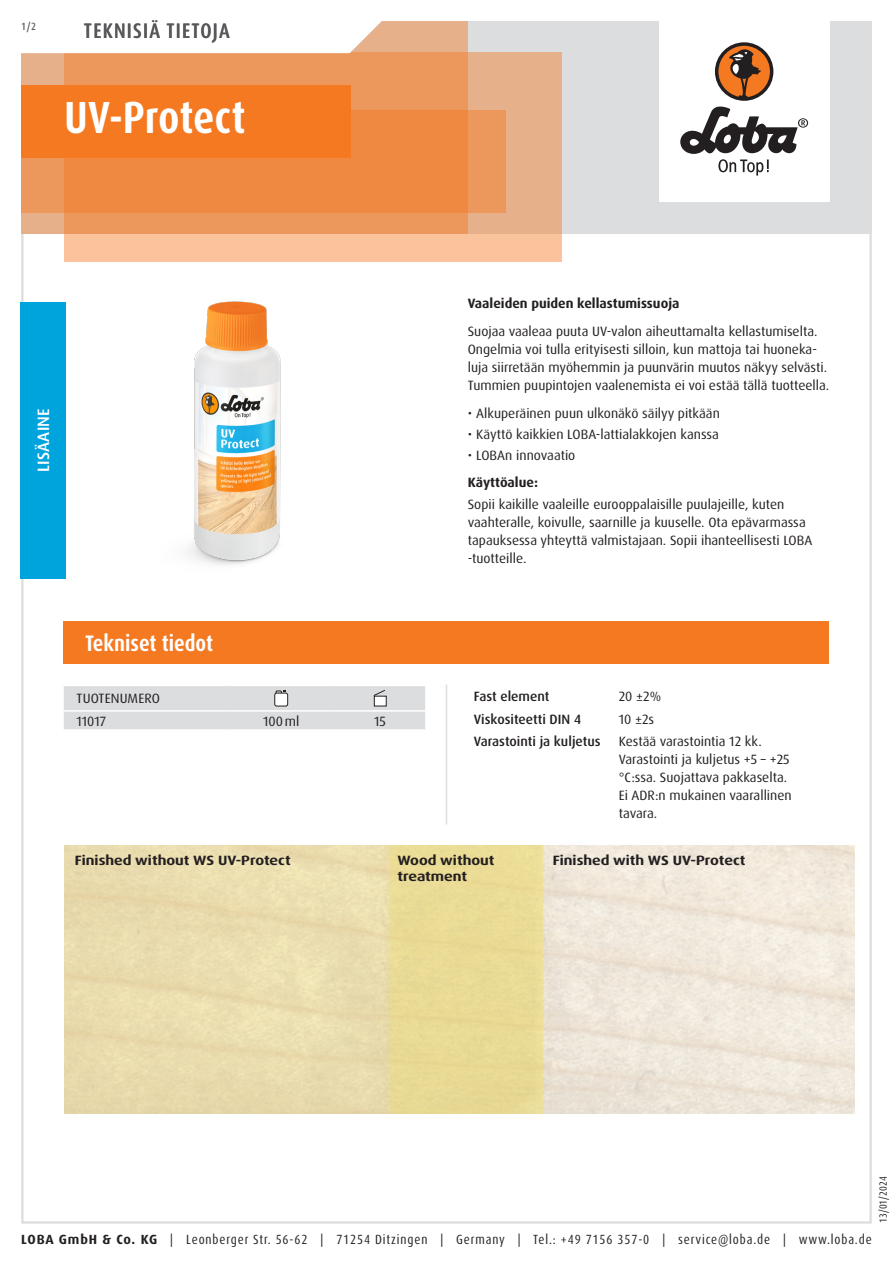
<style>
.page{position:relative;width:893px;height:1263px;background:#fff}
.page>*{position:absolute;margin:0;border:0;box-sizing:border-box;transform-origin:0 0}
.Produktname_weiss{font:700 condensed 45px "Dax Pro";color:#fff}
.Abschnitt{font:700 condensed 22.5px "Dax Pro";color:#fff}
.TI{font:500 condensed 21px "Dax Pro";letter-spacing:.06em;color:#57585a}
.Produktart_Versiegelung{font:500 16.5px "Dax Pro";letter-spacing:.01em;color:#fff}
.Text{font:13.5px/18px "Dax Pro";color:#231f20}
.Text_ohne_Silbentrennung{font:13.5px/18px "Dax Pro";color:#231f20}
.Anwendungsbeispiel{font:700 expanded 13.5px "Dax Pro";color:#231f20}
.Text_Medium{font:500 13.5px "Dax Pro";color:#231f20}
.Text_Bold{font:700 13.5px "Dax Pro";color:#231f20}
.Text_Großbuchstaben{font:13.5px "Dax Pro";letter-spacing:.01em;color:#231f20}
.Text_zentriert{font:13.5px "Dax Pro";color:#231f20}
.t1{font:condensed 13.35px "Dax Pro";letter-spacing:.065em;color:#231f20}
.t2{font:condensed 10.5px "Dax Pro";color:#231f20}
.t3{font:500 condensed 10.5px "Dax Pro";color:#57585a}
.s1{font-weight:700;font-stretch:normal}
</style>
<div class="page">
<hr style="left:446px;top:685px;width:1px;height:139px;background:#dcdddf">
<svg style="left:64px;top:686px;width:361px;height:44px;background:#dddddf"></svg>
<div style="left:64px;top:621px;width:765px;height:42px;background:#f47921"></div>
<img style="left:188px;top:301px;width:93px;height:264px">
<div style="left:20px;top:302px;width:46px;height:276px;background:#00a4dc"></div>
<div style="left:21px;top:21px;width:851px;height:213px;background:#dcdddf"></div>
<div style="left:659px;top:0;width:170px;height:202px;background:#fff"></div>
<svg style="left:680px;top:106px;width:128px;height:70px"></svg>
<div style="left:715px;top:42px;width:58px;height:59px;background:#231f20;border-radius:50%"></div>
<svg style="left:718px;top:45px;width:52px;height:52px"></svg>
<div style="left:64px;top:52px;width:497px;height:209px;background:linear-gradient(to right,#fec79f,#efb992)"></div>
<div style="left:21px;top:111px;width:485px;height:102px;background:#ec975b"></div>
<svg style="left:21px;top:21px;width:447px;height:213px;background:#ed9150"></svg>
<svg style="left:21px;top:21px;width:411px;height:34px;background:#faede4"></svg>
<div style="left:21px;top:85px;width:330px;height:72px;background:#f47921"></div>
<p class="t3" style="left:21px;top:19px;width:16px">1/2</p>
<p class="TI" style="left:84px;top:17px;width:147px">TEKNISIÄ TIETOJA</p>
<p class="Produktname_weiss" style="left:64px;top:89px;width:183px">UV-Protect</p>
<p class="Produktart_Versiegelung" style="left:33px;top:472px;width:65px;rotate:-90deg">LISÄAINE</p>
<p class="Text_Bold" style="left:468px;top:295px;width:213px">Vaaleiden puiden kellastumissuoja</p>
<p class="Text" style="left:468px;top:323px;width:363px">Suojaa vaaleaa puuta UV-valon aiheuttamalta kellastumiselta.<br>Ongelmia voi tulla erityisesti silloin, kun mattoja tai huoneka&shy;luja siirretään myöhemmin ja puunvärin muutos näkyy selvästi.<br>Tummien puupintojen vaalenemista ei voi estää tällä tuotteella.</p>
<p class="Text" style="left:468px;top:404px;width:254px">• Alkuperäinen puun ulkonäkö säilyy pitkään</p>
<p class="Text" style="left:468px;top:425px;width:253px">• Käyttö kaikkien LOBA-lattialakkojen kanssa</p>
<p class="Text" style="left:468px;top:446px;width:109px">• LOBAn innovaatio</p>
<p class="Text_Bold" style="left:468px;top:474px;width:72px">Käyttöalue:</p>
<p class="Text" style="left:468px;top:495px;width:346px">Sopii kaikille vaaleille eurooppalaisille puulajeille, kuten vaahteralle, koivulle, saarnille ja kuuselle. Ota epävarmassa tapauksessa yhteyttä valmistajaan. Sopii ihanteellisesti LOBA -tuotteille.</p>
<p class="Abschnitt" style="left:85px;top:629px;width:130px">Tekniset tiedot</p>
<p class="Text_Großbuchstaben" style="left:77px;top:690px;width:85px">TUOTENUMERO</p>
<p class="Text" style="left:77px;top:712px;width:31px">11017</p>
<p class="Text_zentriert" style="left:263px;top:712px;width:38px">100ml</p>
<p class="Text_zentriert" style="left:374px;top:712px;width:13px">15</p>
<p class="Text_Medium" style="left:474px;top:688px;width:77px">Fast element</p>
<p class="Text_ohne_Silbentrennung" style="left:619px;top:688px;width:44px">20 ±2%</p>
<p class="Text_Medium" style="left:474px;top:710px;width:109px">Viskositeetti DIN 4</p>
<p class="Text_ohne_Silbentrennung" style="left:619px;top:710px;width:37px">10 ±2s</p>
<p class="Text_Medium" style="left:474px;top:733px;width:128px">Varastointi ja kuljetus</p>
<p class="Text_ohne_Silbentrennung" style="left:619px;top:733px;width:145px">Kestää varastointia 12 kk.</p>
<p class="Text_ohne_Silbentrennung" style="left:619px;top:751px;width:172px">Varastointi ja kuljetus +5 – +25 °C:ssa. Suojattava pakkaselta.</p>
<p class="Text_ohne_Silbentrennung" style="left:619px;top:787px;width:174px">Ei ADR:n mukainen vaarallinen tavara.</p>
<p class="Anwendungsbeispiel" style="left:75px;top:851px;width:217px">Finished without WS UV-Protect</p>
<p class="Anwendungsbeispiel" style="left:398px;top:851px;width:98px">Wood without</p>
<p class="Anwendungsbeispiel" style="left:553px;top:851px;width:194px">Finished with WS UV-Protect</p>
<p class="Anwendungsbeispiel" style="left:398px;top:868px;width:71px">treatment</p>
<p class="t2" style="left:876px;top:1222px;width:48px;rotate:-90deg">13/01/2024</p>
<p class="t1" style="left:21px;top:1230px;width:852px"><span class="s1">LOBA GmbH &amp; Co. KG</span> | Leonberger Str. 56-62 | 71254 Ditzingen | Germany | Tel.: +49 7156 357-0 | service@loba.de | www.loba.de</p>
</div>
